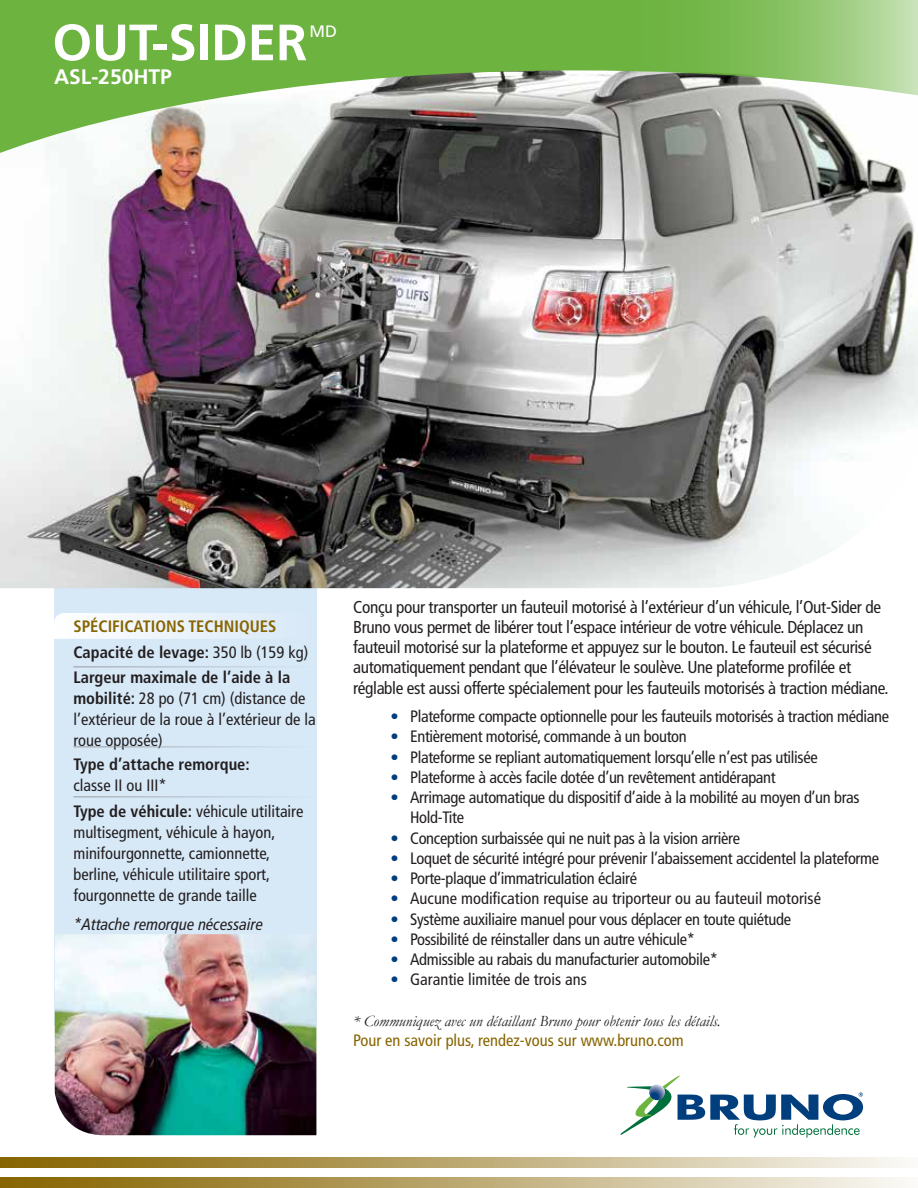
<style>
.page{position:relative;width:918px;height:1188px;background:#fff}
.page>*{position:absolute;margin:0;border:0;box-sizing:border-box;transform-origin:0 0}
.t1{font:700 51px "Frutiger LT Std";color:#fff}
.t2{font:700 21px "Frutiger LT Std";color:#fff}
.t3{font:condensed 17.25px/20.2px "Frutiger LT Std";letter-spacing:-.02em;color:#231f20}
.t4{font:condensed 16.5px/20.2px "Frutiger LT Std";letter-spacing:-.02em;color:#231f20}
.t5{font:condensed 16.5px/21px "Frutiger LT Std";color:#231f20}
.t6{font:700 condensed 16.5px/25.5px "Frutiger LT Std";color:#231f20}
.t7{font:condensed 16.5px "Frutiger LT Std";color:#876500}
.t8{font:italic condensed 16.5px "Frutiger LT Pro";color:#231f20}
.t9{font:16.5px "Frutiger LT Std";color:#fff}
.t10{font:italic 15.75px "Garamond";color:#231f20}
.s1{color:#876500}
.s2{font-weight:400}
.s3{font-weight:700}
.s4{color:#003e7e}
</style>
<div class="page">
<div style="left:54px;top:549px;width:262px;height:476px;background:#d7e8f7"></div>
<svg style="left:0;top:1177px;width:902px;height:11px;background:#bca972"></svg>
<svg style="left:0;top:1157px;width:902px;height:11px;background:#bca972"></svg>
<svg style="left:620px;top:1075px;width:243px;height:63px"></svg>
<img style="left:55px;top:934px;width:261px;height:201px">
<svg style="left:54px;top:613px;width:192px;height:26px"></svg>
<hr style="left:73px;top:667px;width:243px;height:1px;background:#95979a">
<hr style="left:73px;top:747px;width:243px;height:1px;background:#95979a">
<hr style="left:73px;top:796px;width:243px;height:1px;background:#95979a">
<img style="left:0;top:158px;width:918px;height:430px">
<svg style="left:0;top:0;width:918px;height:158px;background:#8bb071"></svg>
<h1 class="t1" style="left:52px;top:13px;width:256px">OUT-SIDER</h1>
<p class="t9" style="left:309px;top:21px;width:29px">MD</p>
<p class="t2" style="left:54px;top:64px;width:119px">ASL-250HTP</p>
<p class="t6" style="left:73px;top:614px;width:236px"><span class="s1">SPÉCIFICATIONS TECHNIQUES<br></span>Capacité de levage: <span class="s2">350 lb (159 kg)<br></span>Largeur maximale de l’aide à la</p>
<p class="t5" style="left:73px;top:688px;width:244px"><span class="s3">mobilité:</span> 28 po (71 cm) (distance de l’extérieur de la roue à l’extérieur de la roue opposée)</p>
<p class="t6" style="left:73px;top:752px;width:178px">Type d’attache remorque:</p>
<p class="t5" style="left:73px;top:773px;width:232px;line-height:25.5px">classe II ou III*<br><span class="s3">Type de véhicule:</span> véhicule utilitaire</p>
<p class="t5" style="left:73px;top:822px;width:203px">multisegment, véhicule à hayon, minifourgonnette, camionnette, berline, véhicule utilitaire sport, fourgonnette de grande taille</p>
<p class="t8" style="left:73px;top:915px;width:191px">*Attache remorque nécessaire</p>
<p class="t3" style="left:353px;top:597px;width:537px">Conçu pour transporter un fauteuil motorisé à l’extérieur d’un véhicule, l’Out-Sider de Bruno vous permet de libérer tout l’espace intérieur de votre véhicule. Déplacez un fauteuil motorisé sur la plateforme et appuyez sur le bouton. Le fauteuil est sécurisé automatiquement pendant que l’élévateur le soulève. Une plateforme profilée et réglable est aussi offerte spécialement pour les fauteuils motorisés à traction médiane.</p>
<p class="t4" style="left:391px;top:706px;width:500px"><span class="s4">•</span> Plateforme compacte optionnelle pour les fauteuils motorisés à traction médiane</p>
<p class="t4" style="left:391px;top:727px;width:298px"><span class="s4">•</span> Entièrement motorisé, commande à un bouton</p>
<p class="t4" style="left:391px;top:747px;width:429px"><span class="s4">•</span> Plateforme se repliant automatiquement lorsqu’elle n’est pas utilisée</p>
<p class="t4" style="left:391px;top:767px;width:387px"><span class="s4">•</span> Plateforme à accès facile dotée d’un revêtement antidérapant</p>
<p class="t4" style="left:410px;top:787px;width:451px;text-indent:-20px"><span class="s4">•</span> Arrimage automatique du dispositif d’aide à la mobilité au moyen d’un bras<br>Hold-Tite</p>
<p class="t4" style="left:391px;top:828px;width:351px"><span class="s4">•</span> Conception surbaissée qui ne nuit pas à la vision arrière</p>
<p class="t4" style="left:391px;top:848px;width:490px"><span class="s4">•</span> Loquet de sécurité intégré pour prévenir l’abaissement accidentel la plateforme</p>
<p class="t4" style="left:391px;top:868px;width:248px"><span class="s4">•</span> Porte-plaque d’immatriculation éclairé</p>
<p class="t5" style="left:391px;top:888px;width:432px"><span class="s4">•</span> Aucune modification requise au triporteur ou au fauteuil motorisé</p>
<p class="t4" style="left:391px;top:909px;width:402px"><span class="s4">•</span> Système auxiliaire manuel pour vous déplacer en toute quiétude</p>
<p class="t4" style="left:391px;top:929px;width:306px"><span class="s4">•</span> Possibilité de réinstaller dans un autre véhicule*</p>
<p class="t4" style="left:391px;top:949px;width:329px"><span class="s4">•</span> Admissible au rabais du manufacturier automobile*</p>
<p class="t5" style="left:391px;top:969px;width:198px"><span class="s4">•</span> Garantie limitée de trois ans</p>
<p class="t10" style="left:353px;top:1010px;width:369px">* Communiquez avec un détaillant Bruno pour obtenir tous les détails.</p>
<p class="t7" style="left:353px;top:1030px;width:332px">Pour en savoir plus, rendez-vous sur www.bruno.com</p>
</div>
